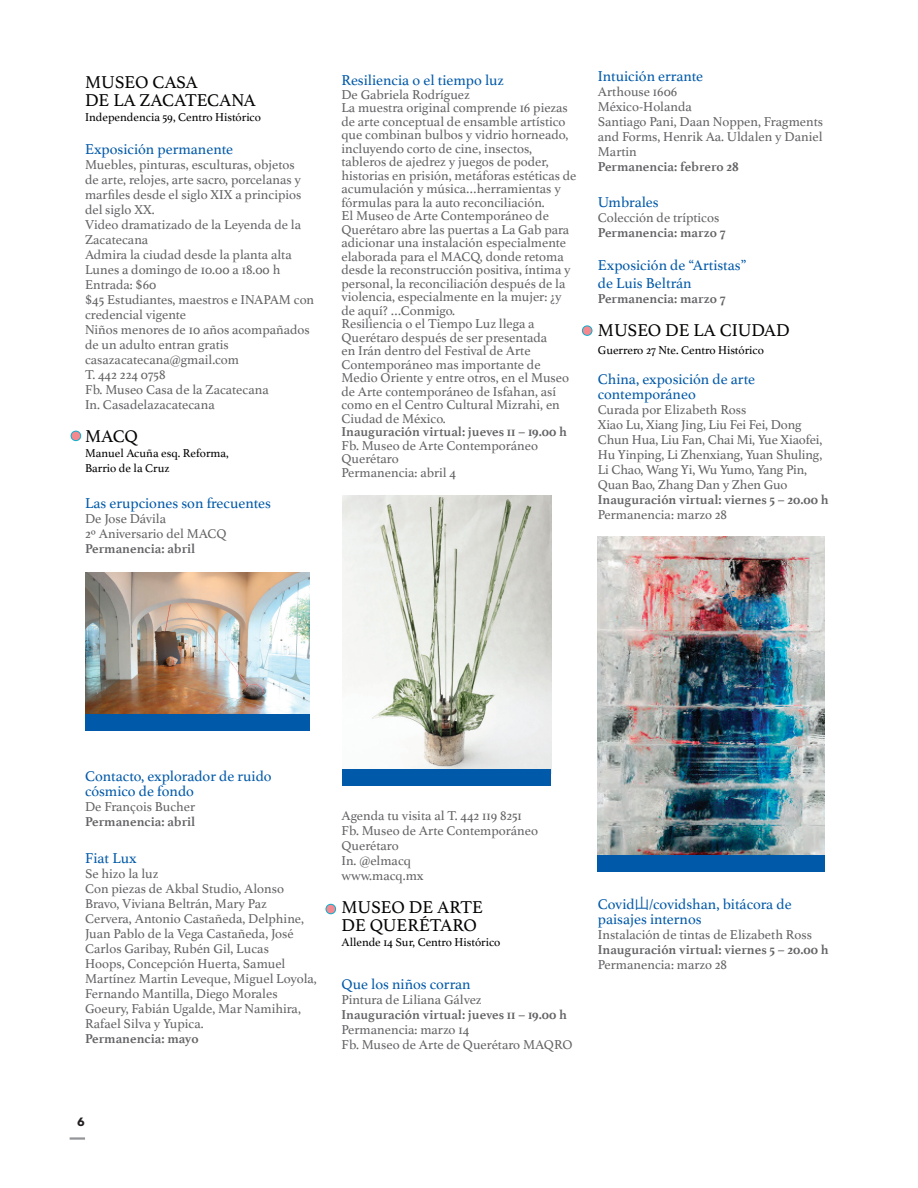
<style>
.page{position:relative;width:918px;height:1188px;background:#fff}
.page>*{position:absolute;margin:0;border:0;box-sizing:border-box;transform-origin:0 0}
.t1{font:18px/18px "Athelas";color:#040503}
.t2{font:15px/15px "Athelas";color:#0159a9}
.t3{font:13.5px/15px "Athelas";color:#636366}
.t4{font:700 13.5px "Athelas";color:#636366}
.t5{font:12px/15px "Athelas";color:#000}
.t6{font:700 12px "Avenir Next";color:#231f20}
.s1{font-family:"Hira Kaku Pro N W3"}
</style>
<div class="page">
<hr style="left:70px;top:1137px;width:15px;height:3px;background:#939598">
<svg style="left:582px;top:325px;width:11px;height:11px"></svg>
<div style="left:583px;top:326px;width:9px;height:9px;background:#f4898f;border-radius:50%"></div>
<svg style="left:71px;top:431px;width:10px;height:10px"></svg>
<div style="left:72px;top:432px;width:8px;height:8px;background:#f4898f;border-radius:50%"></div>
<svg style="left:325px;top:904px;width:11px;height:10px"></svg>
<div style="left:326px;top:905px;width:9px;height:8px;background:#f4898f;border-radius:50%"></div>
<img style="left:85px;top:573px;width:225px;height:141px">
<div style="left:85px;top:714px;width:225px;height:17px;background:#0159a9"></div>
<img style="left:343px;top:496px;width:208px;height:273px">
<div style="left:343px;top:769px;width:208px;height:17px;background:#0159a9"></div>
<img style="left:598px;top:536px;width:227px;height:319px">
<div style="left:598px;top:855px;width:227px;height:16px;background:#0159a9"></div>
<h1 class="t1" style="left:85px;top:73px;width:172px">MUSEO CASA<br>DE LA ZACATECANA</h1>
<p class="t5" style="left:85px;top:109px;width:177px">Independencia 59, Centro Histórico</p>
<p class="t2" style="left:85px;top:141px;width:150px">Exposición permanente</p>
<p class="t3" style="left:85px;top:157px;width:231px">Muebles, pinturas, esculturas, objetos<br>de arte, relojes, arte sacro, porcelanas y marfiles desde el siglo XIX a principios del siglo XX.<br>Video dramatizado de la Leyenda de la<br>Zacatecana<br>Admira la ciudad desde la planta alta<br>Lunes a domingo de 10.00 a 18.00 h<br>Entrada: $60<br>$45 Estudiantes, maestros e INAPAM con credencial vigente<br>Niños menores de 10 años acompañados de un adulto entran gratis casazacatecana@gmail.com<br>T. 442 224 0758<br>Fb. Museo Casa de la Zacatecana<br>In. Casadelazacatecana</p>
<h1 class="t1" style="left:85px;top:427px;width:55px">MACQ</h1>
<p class="t5" style="left:85px;top:445px;width:145px">Manuel Acuña esq. Reforma,<br>Barrio de la Cruz</p>
<p class="t2" style="left:85px;top:495px;width:187px">Las erupciones son frecuentes</p>
<p class="t3" style="left:85px;top:511px;width:143px">De Jose Dávila<br>2º Aniversario del MACQ</p>
<p class="t4" style="left:85px;top:538px;width:112px">Permanencia: abril</p>
<p class="t2" style="left:341px;top:73px;width:164px">Resiliencia o el tiempo luz</p>
<p class="t3" style="left:341px;top:87px;width:237px;line-height:13.5px">De Gabriela Rodríguez<br>La muestra original comprende 16 piezas de arte conceptual de ensamble artístico que combinan bulbos y vidrio horneado, incluyendo corto de cine, insectos, tableros de ajedrez y juegos de poder, historias en prisión, metáforas estéticas de acumulación y música…herramientas y fórmulas para la auto reconciliación.<br>El Museo de Arte Contemporáneo de Querétaro abre las puertas a La Gab para adicionar una instalación especialmente elaborada para el MACQ, donde retoma desde la reconstrucción positiva, íntima y personal, la reconciliación después de la violencia, especialmente en la mujer: ¿y de aquí? …Conmigo.<br>Resiliencia o el Tiempo Luz llega a Querétaro después de ser presentada<br>en Irán dentro del Festival de Arte Contemporáneo mas importante de Medio Oriente y entre otros, en el Museo de Arte contemporáneo de Isfahan, así como en el Centro Cultural Mizrahi, en Ciudad de México.</p>
<p class="t4" style="left:341px;top:421px;width:227px">Inauguración virtual: jueves 11 – 19.00 h</p>
<p class="t3" style="left:341px;top:438px;width:198px;line-height:13.5px">Fb. Museo de Arte Contemporáneo<br>Querétaro<br>Permanencia: abril 4</p>
<p class="t2" style="left:598px;top:68px;width:107px">Intuición errante</p>
<p class="t3" style="left:598px;top:83px;width:227px">Arthouse 1606<br>México-Holanda<br>Santiago Pani, Daan Noppen, Fragments and Forms, Henrik Aa. Uldalen y Daniel<br>Martin</p>
<p class="t4" style="left:598px;top:155px;width:142px">Permanencia: febrero 28</p>
<p class="t2" style="left:598px;top:194px;width:62px">Umbrales</p>
<p class="t3" style="left:598px;top:210px;width:123px">Colección de trípticos</p>
<p class="t4" style="left:598px;top:222px;width:129px">Permanencia: marzo 7</p>
<p class="t2" style="left:598px;top:256px;width:150px;line-height:18px">Exposición de “Artistas” de Luis Beltrán</p>
<p class="t4" style="left:598px;top:288px;width:129px">Permanencia: marzo 7</p>
<h1 class="t1" style="left:598px;top:321px;width:193px">MUSEO DE LA CIUDAD</h1>
<p class="t5" style="left:598px;top:342px;width:168px">Guerrero 27 Nte. Centro Histórico</p>
<p class="t2" style="left:598px;top:371px;width:159px">China, exposición de arte contemporáneo</p>
<p class="t3" style="left:598px;top:402px;width:226px">Curada por Elizabeth Ross<br>Xiao Lu, Xiang Jing, Liu Fei Fei, Dong Chun Hua, Liu Fan, Chai Mi, Yue Xiaofei, Hu Yinping, Li Zhenxiang, Yuan Shuling, Li Chao, Wang Yi, Wu Yumo, Yang Pin, Quan Bao, Zhang Dan y Zhen Guo</p>
<p class="t4" style="left:598px;top:489px;width:233px">Inauguración virtual: viernes 5 – 20.00 h</p>
<p class="t3" style="left:598px;top:507px;width:131px">Permanencia: marzo 28</p>
<p class="t2" style="left:85px;top:768px;width:188px">Contacto, explorador de ruido cósmico de fondo</p>
<p class="t3" style="left:85px;top:799px;width:112px">De François Bucher</p>
<p class="t4" style="left:85px;top:811px;width:112px">Permanencia: abril</p>
<p class="t2" style="left:85px;top:850px;width:53px">Fiat Lux</p>
<p class="t3" style="left:85px;top:865px;width:233px">Se hizo la luz<br>Con piezas de Akbal Studio, Alonso<br>Bravo, Viviana Beltrán, Mary Paz<br>Cervera, Antonio Castañeda, Delphine,<br>Juan Pablo de la Vega Castañeda, José<br>Carlos Garibay, Rubén Gil, Lucas<br>Hoops, Concepción Huerta, Samuel<br>Martínez Martin Leveque, Miguel Loyola,<br>Fernando Mantilla, Diego Morales<br>Goeury, Fabián Ugalde, Mar Namihira,<br>Rafael Silva y Yupica.</p>
<p class="t4" style="left:85px;top:1027px;width:115px">Permanencia: mayo</p>
<p class="t3" style="left:341px;top:808px;width:198px">Agenda tu visita al T. 442 119 8251<br>Fb. Museo de Arte Contemporáneo<br>Querétaro<br>In. @elmacq<br>www.macq.mx</p>
<h1 class="t1" style="left:341px;top:898px;width:143px">MUSEO DE ARTE<br>DE QUERÉTARO</h1>
<p class="t5" style="left:341px;top:934px;width:160px">Allende 14 Sur, Centro Histórico</p>
<p class="t2" style="left:341px;top:976px;width:131px">Que los niños corran</p>
<p class="t3" style="left:341px;top:992px;width:142px">Pintura de Liliana Gálvez</p>
<p class="t4" style="left:341px;top:1004px;width:227px">Inauguración virtual: jueves 11 – 19.00 h</p>
<p class="t3" style="left:341px;top:1022px;width:233px">Permanencia: marzo 14<br>Fb. Museo de Arte de Querétaro MAQRO</p>
<p class="t6" style="left:77px;top:1111px;width:9px">6</p>
<p class="t2" style="left:598px;top:896px;width:195px">Covid<span class="s1">山</span>/covidshan, bitácora de paisajes internos</p>
<p class="t3" style="left:598px;top:927px;width:216px">Instalación de tintas de Elizabeth Ross</p>
<p class="t4" style="left:598px;top:939px;width:233px">Inauguración virtual: viernes 5 – 20.00 h</p>
<p class="t3" style="left:598px;top:957px;width:131px">Permanencia: marzo 28</p>
</div>
